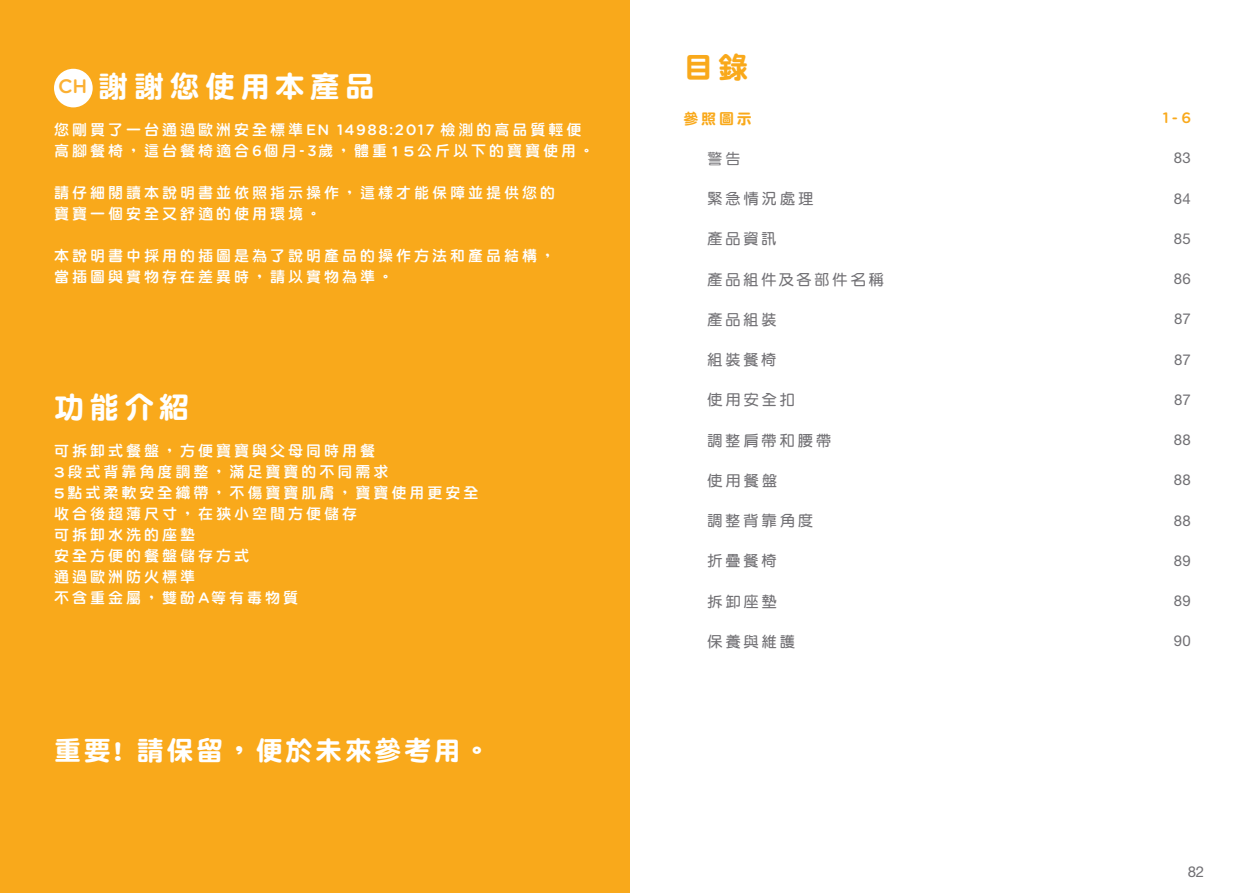
<style>
.page{position:relative;width:1259px;height:893px;background:#fff}
.page>*{position:absolute;margin:0;border:0;box-sizing:border-box;transform-origin:0 0}
.t1{font:30px "DF Yuan Std W9";letter-spacing:.175em;color:#fff}
.t2{font:30px "DF Yuan Std W9";color:#f9a91b}
.t3{font:27px "DF Yuan Std W9";letter-spacing:.1em;color:#fff}
.t4{font:15px/21px "DF Yuan Std W8";letter-spacing:.2em;color:#fff}
.t5{font:15px "DF Yuan Std W7";letter-spacing:.205em;color:#717074}
.t6{font:15px "Helvetica Neue LT Std";letter-spacing:.01em;color:#717074}
.t7{font:15px "DF Yuan Std W9";color:#f9a91b}
.t8{font:500 15px "Gotham Rounded";color:#f9a91b}
.t9{font:15px "DF Yuan Std W5";color:#717074}
.s1{font-family:"Gotham Rounded";font-weight:500;font-size:19.5px;color:#fbb033}
.s2{font-family:"Gotham Rounded";font-weight:500}
</style>
<div class="page">
<div style="left:0;top:0;width:629px;height:893px;background:#f9a91b"></div>
<div style="left:54px;top:69px;width:39px;height:38px;background:#fff;border-radius:50%"></div>
<h1 class="t1" style="left:58px;top:70px;width:318px"><span class="s1">CH</span> 謝謝您使用本產品</h1>
<p class="t4" style="left:54px;top:119px;width:542px">您剛買了一台通過歐洲安全標準<span class="s2">EN 14988:2017</span> 檢測的高品質輕便高腳餐椅，這台餐椅適合<span class="s2">6</span>個月-<span class="s2">3</span>歲，體重15公斤以下的寶寶使用。</p>
<p class="t4" style="left:54px;top:182px;width:503px">請仔細閱讀本說明書並依照指示操作，這樣才能保障並提供您的寶寶一個安全又舒適的使用環境。</p>
<p class="t4" style="left:54px;top:245px;width:503px">本說明書中採用的插圖是為了說明產品的操作方法和產品結構，當插圖與實物存在差異時，請以實物為準。</p>
<h1 class="t1" style="left:54px;top:391px;width:137px">功能介紹</h1>
<p class="t4" style="left:54px;top:440px;width:426px">可拆卸式餐盤，方便寶寶與父母同時用餐<br>3段式背靠角度調整，滿足寶寶的不同需求<br>5點式柔軟安全織帶，不傷寶寶肌膚，寶寶使用更安全收合後超薄尺寸，在狹小空間方便儲存<br>可拆卸水洗的座墊<br>安全方便的餐盤儲存方式<br>通過歐洲防火標準<br>不含重金屬，雙酚<span class="s2">A</span>等有毒物質</p>
<h2 class="t3" style="left:54px;top:735px;width:438px">重要! 請保留，便於未來參考用。</h2>
<h1 class="t2" style="left:683px;top:51px;width:66px">目錄</h1>
<p class="t7" style="left:683px;top:110px;width:70px">參照圖示</p>
<p class="t8" style="left:1162px;top:107px;width:30px">1-6</p>
<p class="t9" style="left:707px;top:150px;width:34px">警告</p>
<p class="t6" style="left:1173px;top:149px;width:18px">83</p>
<p class="t5" style="left:707px;top:191px;width:107px">緊急情況處理</p>
<p class="t6" style="left:1173px;top:189px;width:18px">84</p>
<p class="t5" style="left:707px;top:231px;width:70px">產品資訊</p>
<p class="t6" style="left:1173px;top:230px;width:18px">85</p>
<p class="t5" style="left:707px;top:271px;width:178px">產品組件及各部件名稱</p>
<p class="t6" style="left:1173px;top:270px;width:18px">86</p>
<p class="t5" style="left:707px;top:311px;width:70px">產品組裝</p>
<p class="t6" style="left:1174px;top:310px;width:18px">87</p>
<p class="t5" style="left:707px;top:352px;width:70px">組裝餐椅</p>
<p class="t6" style="left:1174px;top:350px;width:18px">87</p>
<p class="t5" style="left:707px;top:392px;width:89px">使用安全扣</p>
<p class="t6" style="left:1174px;top:391px;width:18px">87</p>
<p class="t5" style="left:707px;top:432px;width:125px">調整肩帶和腰帶</p>
<p class="t6" style="left:1173px;top:431px;width:18px">88</p>
<p class="t5" style="left:707px;top:472px;width:71px">使用餐盤</p>
<p class="t6" style="left:1173px;top:471px;width:18px">88</p>
<p class="t5" style="left:707px;top:513px;width:107px">調整背靠角度</p>
<p class="t6" style="left:1173px;top:511px;width:18px">88</p>
<p class="t5" style="left:707px;top:553px;width:70px">折疊餐椅</p>
<p class="t6" style="left:1173px;top:552px;width:18px">89</p>
<p class="t5" style="left:707px;top:593px;width:71px">拆卸座墊</p>
<p class="t6" style="left:1173px;top:592px;width:18px">89</p>
<p class="t5" style="left:707px;top:633px;width:89px">保養與維護</p>
<p class="t6" style="left:1173px;top:632px;width:18px">90</p>
<p class="t6" style="left:1188px;top:862px;width:18px">82</p>
</div>
